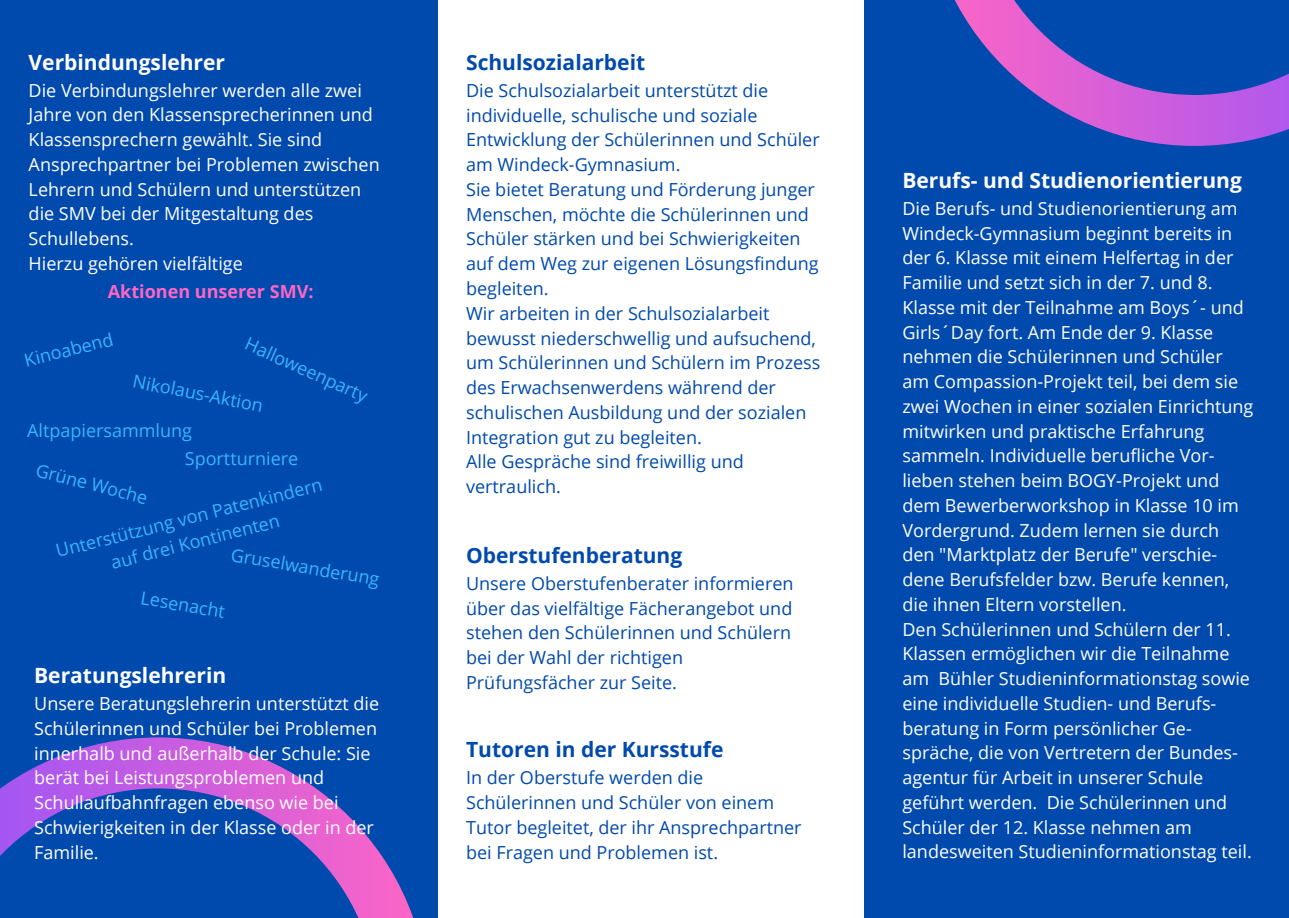
<style>
.page{position:relative;width:1289px;height:918px;background:#fff}
.page>*{position:absolute;margin:0;border:0;box-sizing:border-box;transform-origin:0 0}
.t1{font:700 21px "Open Sans";color:#fff}
.t2{font:700 21px "Open Sans";color:#004aad}
.t3{font:18px/24.8px "Open Sans";color:#fff}
.t4{font:18px/24.8px "Open Sans";color:#004aad}
.t5{font:18px "Open Sans";color:#38b6ff}
.t6{font:700 18px "Open Sans";color:#ff66c4}
</style>
<div class="page">
<div style="left:0;top:0;width:1288px;height:918px;background:#004aad"></div>
<svg style="left:0;top:737px;width:414px;height:181px"></svg>
<svg style="left:954px;top:0;width:334px;height:145px"></svg>
<div style="left:438px;top:0;width:425px;height:918px;background:#fff"></div>
<p class="t1" style="left:29px;top:47px;width:198px">Verbindungslehrer</p>
<p class="t3" style="left:29px;top:77px;width:352px">Die Verbindungslehrer werden alle zwei Jahre von den Klassensprecherinnen und Klassensprechern gewählt. Sie sind Ansprechpartner bei Problemen zwischen Lehrern und Schülern und unterstützen die SMV bei der Mitgestaltung des Schullebens.</p>
<p class="t3" style="left:29px;top:251px;width:216px">Hierzu gehören vielfältige</p>
<p class="t6" style="left:108px;top:279px;width:207px">Aktionen unserer SMV:</p>
<p class="t5" style="left:22px;top:348px;width:92px;rotate:-14deg">Kinoabend</p>
<p class="t5" style="left:251px;top:331px;width:134px;rotate:24deg">Halloweenparty</p>
<p class="t5" style="left:27px;top:418px;width:166px">Altpapiersammlung</p>
<p class="t5" style="left:136px;top:368px;width:134px;rotate:11deg">Nikolaus-Aktion</p>
<p class="t5" style="left:185px;top:446px;width:115px">Sportturniere</p>
<p class="t5" style="left:40px;top:457px;width:116px;rotate:15deg">Grüne Woche</p>
<p class="t5" style="left:53px;top:538px;width:275px;rotate:-14deg">Unterstützung von Patenkindern</p>
<p class="t5" style="left:108px;top:550px;width:175px;rotate:-14deg">auf drei Kontinenten</p>
<p class="t5" style="left:233px;top:541px;width:152px;rotate:10deg">Gruselwanderung</p>
<p class="t5" style="left:143px;top:585px;width:87px;rotate:9deg">Lesenacht</p>
<p class="t1" style="left:34px;top:661px;width:193px">Beratungslehrerin</p>
<p class="t3" style="left:34px;top:691px;width:346px">Unsere Beratungslehrerin unterstützt die Schülerinnen und Schüler bei Problemen innerhalb und außerhalb der Schule: Sie berät bei Leistungsproblemen und Schullaufbahnfragen ebenso wie bei Schwierigkeiten in der Klasse oder in der Familie.</p>
<p class="t2" style="left:466px;top:47px;width:180px">Schulsozialarbeit</p>
<p class="t4" style="left:466px;top:78px;width:355px">Die Schulsozialarbeit unterstützt die individuelle, schulische und soziale Entwicklung der Schülerinnen und Schüler am Windeck-Gymnasium.</p>
<p class="t4" style="left:466px;top:177px;width:354px">Sie bietet Beratung und Förderung junger Menschen, möchte die Schülerinnen und Schüler stärken und bei Schwierigkeiten auf dem Weg zur eigenen Lösungsfindung begleiten.</p>
<p class="t4" style="left:466px;top:300px;width:356px">Wir arbeiten in der Schulsozialarbeit bewusst niederschwellig und aufsuchend, um Schülerinnen und Schülern im Prozess des Erwachsenwerdens während der schulischen Ausbildung und der sozialen Integration gut zu begleiten.</p>
<p class="t4" style="left:466px;top:449px;width:279px">Alle Gespräche sind freiwillig und vertraulich.</p>
<p class="t2" style="left:466px;top:540px;width:218px">Oberstufenberatung</p>
<p class="t4" style="left:466px;top:570px;width:329px">Unsere Oberstufenberater informieren über das vielfältige Fächerangebot und stehen den Schülerinnen und Schülern bei der Wahl der richtigen Prüfungsfächer zur Seite.</p>
<p class="t2" style="left:466px;top:735px;width:259px">Tutoren in der Kursstufe</p>
<p class="t4" style="left:466px;top:765px;width:337px">In der Oberstufe werden die Schülerinnen und Schüler von einem Tutor begleitet, der ihr Ansprechpartner bei Fragen und Problemen ist.</p>
<p class="t1" style="left:902px;top:165px;width:341px">Berufs- und Studienorientierung</p>
<p class="t3" style="left:902px;top:196px;width:352px">Die Berufs- und Studienorientierung am Windeck-Gymnasium beginnt bereits in der 6. Klasse mit einem Helfertag in der Familie und setzt sich in der 7. und 8.<br>Klasse mit der Teilnahme am Boys´- und Girls´Day fort. Am Ende der 9. Klasse nehmen die Schülerinnen und Schüler am Compassion-Projekt teil, bei dem sie zwei Wochen in einer sozialen Einrichtung mitwirken und praktische Erfahrung sammeln. Individuelle berufliche Vor&shy;lieben stehen beim BOGY-Projekt und dem Bewerberworkshop in Klasse 10 im Vordergrund. Zudem lernen sie durch den "Marktplatz der Berufe" verschie&shy;dene Berufsfelder bzw. Berufe kennen, die ihnen Eltern vorstellen.</p>
<p class="t3" style="left:902px;top:616px;width:351px">Den Schülerinnen und Schülern der 11.<br>Klassen ermöglichen wir die Teilnahme am Bühler Studieninformationstag sowie eine individuelle Studien- und Berufs&shy;beratung in Form persönlicher Ge&shy;spräche, die von Vertretern der Bundes&shy;agentur für Arbeit in unserer Schule geführt werden. Die Schülerinnen und Schüler der 12. Klasse nehmen am landesweiten Studieninformationstag teil.</p>
</div>
